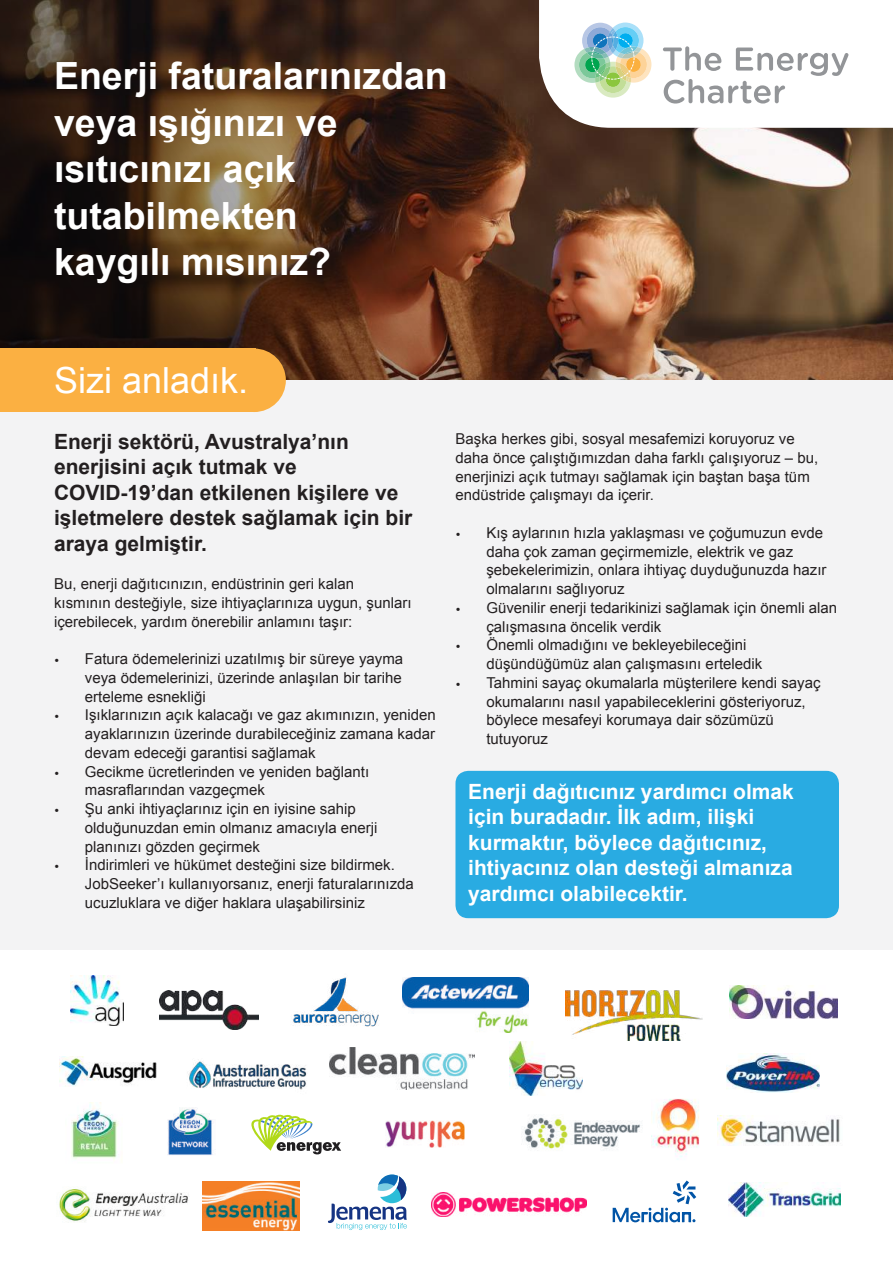
<style>
.page{position:relative;width:893px;height:1263px;background:#fff}
.page>*{position:absolute;margin:0;border:0;box-sizing:border-box;transform-origin:0 0}
.t1{font:700 37.5px/46.5px "Arial";color:#fff}
.t2{font:36px "Arial";color:#fff}
.t3{font:700 21px/25.5px "Arial";color:#fff}
.t4{font:700 21px/25.5px "Arial";color:#231f20}
.t5{font:15px/18.8px "Arial";color:#231f20}
.s1{font-family:"Proxima Nova"}
</style>
<div class="page">
<img style="left:0;top:0;width:893px;height:381px">
<div style="left:0;top:381px;width:893px;height:569px;background:#f3f3f4"></div>
<img style="left:202px;top:1182px;width:98px;height:48px">
<img style="left:160px;top:991px;width:98px;height:38px">
<img style="left:59px;top:1189px;width:129px;height:33px">
<img style="left:509px;top:1041px;width:74px;height:55px">
<img style="left:188px;top:1061px;width:119px;height:29px">
<img style="left:293px;top:977px;width:86px;height:49px">
<img style="left:71px;top:975px;width:52px;height:51px">
<svg style="left:251px;top:1114px;width:90px;height:40px"></svg>
<img style="left:167px;top:1107px;width:47px;height:48px">
<img style="left:71px;top:1102px;width:47px;height:58px">
<img style="left:386px;top:1121px;width:79px;height:26px">
<img style="left:633px;top:1222px;width:35px;height:1px">
<img style="left:524px;top:1117px;width:117px;height:32px">
<img style="left:60px;top:1056px;width:97px;height:30px">
<img style="left:402px;top:978px;width:127px;height:55px">
<img style="left:330px;top:1047px;width:144px;height:42px">
<img style="left:555px;top:1041px;width:28px;height:23px">
<img style="left:730px;top:985px;width:107px;height:34px">
<img style="left:651px;top:1099px;width:49px;height:61px">
<img style="left:729px;top:1182px;width:112px;height:35px">
<img style="left:718px;top:1115px;width:122px;height:29px">
<img style="left:726px;top:1053px;width:94px;height:40px">
<svg style="left:539px;top:0;width:354px;height:128px"></svg>
<svg style="left:663px;top:46px;width:185px;height:58px"></svg>
<svg style="left:574px;top:23px;width:77px;height:75px"></svg>
<div style="left:0;top:349px;width:153px;height:63px;background:#fbb042"></div>
<div style="left:222px;top:349px;width:64px;height:63px;background:#fbb042;border-radius:50%"></div>
<div style="left:54px;top:349px;width:202px;height:63px;background:#fbb042"></div>
<div style="left:455px;top:771px;width:384px;height:147px;background:#29abe2;border-radius:13px"></div>
<img style="left:566px;top:991px;width:137px;height:49px">
<svg style="left:328px;top:1174px;width:79px;height:56px"></svg>
<svg style="left:613px;top:1180px;width:83px;height:42px"></svg>
<img style="left:432px;top:1192px;width:154px;height:25px">
<h1 class="t1" style="left:54px;top:54px;width:395px">Enerji faturalarınızdan veya ışığınızı ve ısıtıcınızı açık tutabilmekten<br>kaygılı mısınız?</h1>
<h2 class="t2" style="left:54px;top:357px;width:196px">Sizi anladık.</h2>
<h3 class="t4" style="left:54px;top:429px;width:360px">Enerji sektörü, Avustralya’nın enerjisini açık tutmak ve<br>COVID-19’dan etkilenen kişilere ve işletmelere destek sağlamak için bir araya gelmiştir.</h3>
<p class="t5" style="left:54px;top:575px;width:359px">Bu, enerji dağıtıcınızın, endüstrinin geri kalan kısmının desteğiyle, size ihtiyaçlarınıza uygun, şunları içerebilecek, yardım önerebilir anlamını taşır:</p>
<p class="t5" style="left:85px;top:650px;width:320px;text-align:justify;text-indent:-31px"><span class="s1">•</span> Fatura ödemelerinizi uzatılmış bir süreye yayma veya ödemelerinizi, üzerinde anlaşılan bir tarihe erteleme esnekliği</p>
<p class="t5" style="left:85px;top:706px;width:352px;text-align:justify;text-indent:-31px"><span class="s1">•</span> Işıklarınızın açık kalacağı ve gaz akımınızın, yeniden ayaklarınızın üzerinde durabileceğiniz zamana kadar devam edeceği garantisi sağlamak</p>
<p class="t5" style="left:85px;top:762px;width:286px;text-indent:-31px"><span class="s1">•</span> Gecikme ücretlerinden ve yeniden bağlantı masraflarından vazgeçmek</p>
<p class="t5" style="left:85px;top:800px;width:294px;text-indent:-31px"><span class="s1">•</span> Şu anki ihtiyaçlarınız için en iyisine sahip olduğunuzdan emin olmanız amacıyla enerji planınızı gözden geçirmek</p>
<p class="t5" style="left:85px;top:856px;width:331px;text-indent:-31px"><span class="s1">•</span> İndirimleri ve hükümet desteğini size bildirmek.<br>JobSeeker’ı kullanıyorsanız, enerji faturalarınızda ucuzluklara ve diğer haklara ulaşabilirsiniz</p>
<p class="t5" style="left:455px;top:430px;width:364px">Başka herkes gibi, sosyal mesafemizi koruyoruz ve daha önce çalıştığımızdan daha farklı çalışıyoruz – bu, enerjinizi açık tutmayı sağlamak için baştan başa tüm endüstride çalışmayı da içerir.</p>
<p class="t5" style="left:486px;top:523px;width:342px;text-indent:-31px"><span class="s1">•</span> Kış aylarının hızla yaklaşması ve çoğumuzun evde daha çok zaman geçirmemizle, elektrik ve gaz şebekelerimizin, onlara ihtiyaç duyduğunuzda hazır olmalarını sağlıyoruz</p>
<p class="t5" style="left:486px;top:598px;width:352px;text-indent:-31px"><span class="s1">•</span> Güvenilir enerji tedarikinizi sağlamak için önemli alan çalışmasına öncelik verdik</p>
<p class="t5" style="left:486px;top:636px;width:277px;text-indent:-31px"><span class="s1">•</span> Önemli olmadığını ve bekleyebileceğini düşündüğümüz alan çalışmasını erteledik</p>
<p class="t5" style="left:486px;top:673px;width:336px;text-indent:-31px"><span class="s1">•</span> Tahmini sayaç okumalarla müşterilere kendi sayaç okumalarını nasıl yapabileceklerini gösteriyoruz, böylece mesafeyi korumaya dair sözümüzü tutuyoruz</p>
<h3 class="t3" style="left:468px;top:779px;width:327px">Enerji dağıtıcınız yardımcı olmak için buradadır. İlk adım, ilişki kurmaktır, böylece dağıtıcınız, ihtiyacınız olan desteği almanıza yardımcı olabilecektir.</h3>
</div>
